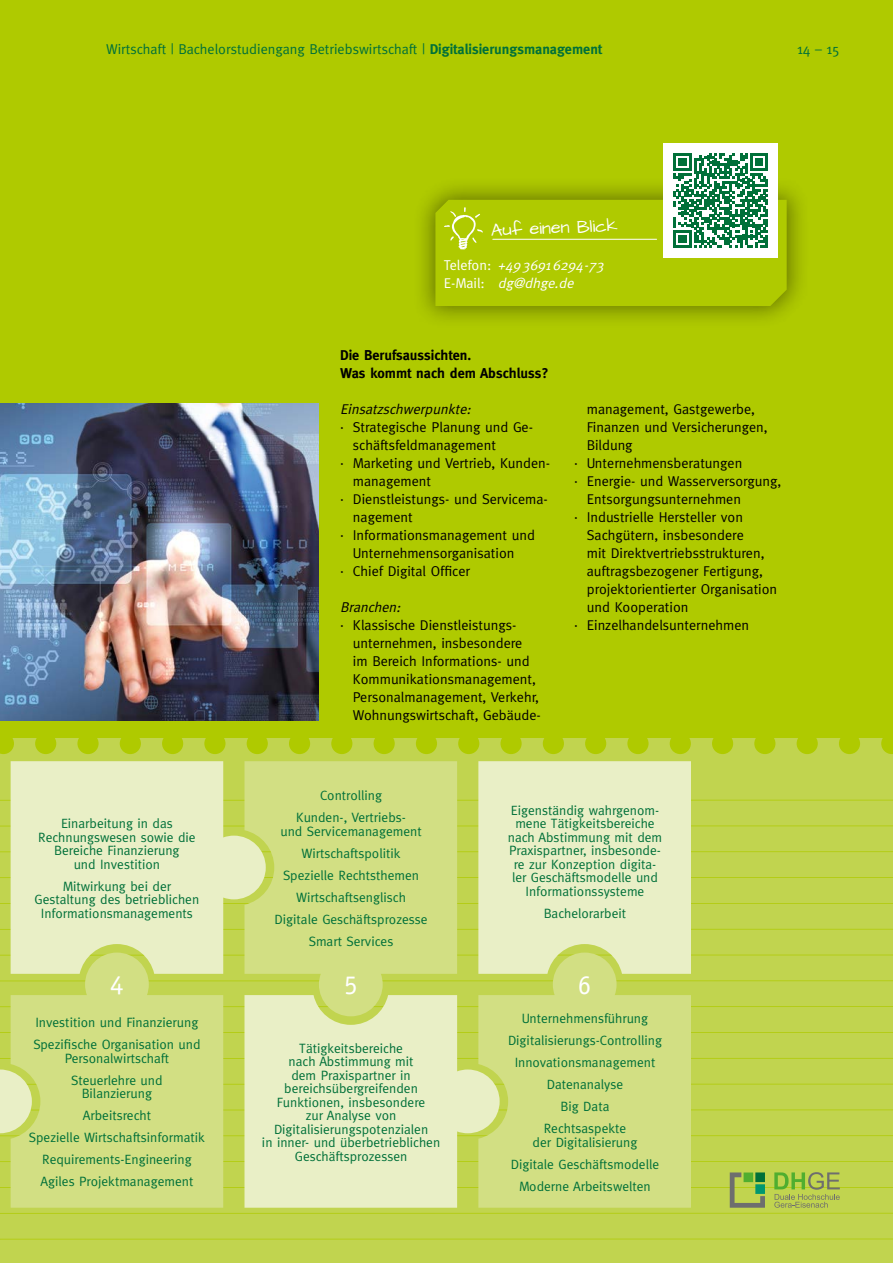
<style>
.page{position:relative;width:893px;height:1263px;background:#afca00}
.page>*{position:absolute;margin:0;border:0;box-sizing:border-box;transform-origin:0 0}
.t1{font:27px "AT Officina Sans";color:#fff}
.t2{font:18px "Architects Daughter";color:#fff}
.t3{font:14.25px/18px "Meta";color:#000}
.t4{font:14.25px "Meta";color:#007039}
.t5{font:700 14.25px/18px "Meta";color:#000}
.t6{font:italic 14.25px/18px "Meta";color:#fff}
.t7{font:italic 14.25px "Meta";color:#000}
.t8{font:13.5px/22px "Meta";color:#007039;text-align:center}
.s1{font-weight:700}
.s2{font-style:normal}
</style>
<div class="page">
<div style="left:0;top:738px;width:893px;height:525px;background:#c1d44f"></div>
<hr style="left:0;top:1238px;width:893px;height:1px;background:#afca00">
<hr style="left:0;top:1213px;width:893px;height:1px;background:#afca00">
<hr style="left:0;top:1187px;width:893px;height:1px;background:#afca00">
<hr style="left:0;top:1161px;width:893px;height:1px;background:#afca00">
<hr style="left:0;top:1135px;width:893px;height:1px;background:#afca00">
<hr style="left:0;top:1109px;width:893px;height:1px;background:#afca00">
<hr style="left:0;top:1084px;width:893px;height:1px;background:#afca00">
<hr style="left:0;top:1058px;width:893px;height:1px;background:#afca00">
<hr style="left:0;top:1032px;width:893px;height:1px;background:#afca00">
<hr style="left:0;top:1006px;width:893px;height:1px;background:#afca00">
<hr style="left:0;top:980px;width:893px;height:1px;background:#afca00">
<hr style="left:0;top:955px;width:893px;height:1px;background:#afca00">
<hr style="left:0;top:929px;width:893px;height:1px;background:#afca00">
<hr style="left:0;top:903px;width:893px;height:1px;background:#afca00">
<hr style="left:0;top:877px;width:893px;height:1px;background:#afca00">
<hr style="left:0;top:851px;width:893px;height:1px;background:#afca00">
<hr style="left:0;top:825px;width:893px;height:1px;background:#afca00">
<hr style="left:0;top:800px;width:893px;height:1px;background:#afca00">
<svg style="left:0;top:995px;width:11px;height:213px;background:#ccdb71"></svg>
<svg style="left:11px;top:974px;width:212px;height:234px;background:#d1de80"></svg>
<svg style="left:11px;top:761px;width:233px;height:213px;background:#e5ecbb"></svg>
<svg style="left:244px;top:761px;width:213px;height:234px;background:#d0de7f"></svg>
<svg style="left:244px;top:995px;width:234px;height:213px;background:#e5ecba"></svg>
<svg style="left:478px;top:974px;width:213px;height:234px;background:#d1de7f"></svg>
<div style="left:478px;top:761px;width:213px;height:213px;background:#e9efc6"></div>
<svg style="left:730px;top:1172px;width:35px;height:36px"></svg>
<div style="left:755px;top:1172px;width:10px;height:10px;background:#007039"></div>
<div style="left:755px;top:1184px;width:10px;height:10px;background:#00976f"></div>
<div style="left:744px;top:1172px;width:9px;height:10px;background:#50ae2f"></div>
<svg style="left:774px;top:1172px;width:66px;height:36px;background:#a4bd4f"></svg>
<div style="left:412px;top:176px;width:398px;height:154px;background:#000;opacity:.44"></div>
<div style="left:663px;top:143px;width:115px;height:115px;background:#fff"></div>
<svg style="left:435px;top:153px;width:352px;height:153px"></svg>
<img style="left:0;top:404px;width:319px;height:316px">
<p class="t4" style="left:106px;top:41px;width:497px">Wirtschaft | Bachelorstudiengang Betriebswirtschaft | <span class="s1">Digitalisierungsmanagement</span></p>
<p class="t4" style="left:797px;top:41px;width:44px">14 – 15</p>
<h2 class="t2" style="left:491px;top:218px;width:128px;rotate:-2deg">Auf einen Blick</h2>
<p class="t6" style="left:444px;top:256px;width:165px"><span class="s2">Te l e fo n :</span> +4936916294-73<br><span class="s2">E - M a i l :</span> dg@dhge.de</p>
<p class="t8" style="left:38px;top:816px;width:159px;line-height:13.5px">Einarbeitung in das<br>Rechnungswesen sowie die<br>Bereiche Finanzierung<br>und Investition</p>
<p class="t8" style="left:35px;top:879px;width:166px;line-height:13.5px">Mitwirkung bei der<br>Gestaltung des betrieblichen<br>Informationsmanagements</p>
<p class="t5" style="left:340px;top:346px;width:210px">Die Berufsaussichten.<br>Was kommt nach dem Abschluss?</p>
<p class="t7" style="left:340px;top:401px;width:136px">Einsatzschwerpunkte:</p>
<p class="t3" style="left:340px;top:418px;width:194px">· Strategische Planung und Ge-</p>
<p class="t3" style="left:353px;top:436px;width:145px">schäftsfeldmanagement</p>
<p class="t3" style="left:340px;top:454px;width:212px">· Marketing und Vertrieb, Kunden-</p>
<p class="t3" style="left:353px;top:472px;width:80px">management</p>
<p class="t3" style="left:340px;top:490px;width:209px">· Dienstleistungs- und Servicema-</p>
<p class="t3" style="left:353px;top:508px;width:61px">nagement</p>
<p class="t3" style="left:340px;top:526px;width:196px">· Informationsmanagement und</p>
<p class="t3" style="left:353px;top:544px;width:163px">Unternehmensorganisation</p>
<p class="t3" style="left:340px;top:562px;width:131px">· Chief Digital Officer</p>
<p class="t7" style="left:340px;top:599px;width:65px">Branchen:</p>
<p class="t3" style="left:353px;top:616px;width:189px;text-indent:-13px">· Klassische Dienstleistungs&shy;unternehmen, insbesondere<br>im Bereich Informations- und<br>Kommunikationsmanagement,<br>Personalmanagement, Verkehr,<br>Wohnungswirtschaft, Gebäude-</p>
<p class="t3" style="left:587px;top:400px;width:170px">management, Gastgewerbe,</p>
<p class="t3" style="left:587px;top:418px;width:182px">Finanzen und Versicherungen,</p>
<p class="t3" style="left:587px;top:436px;width:47px">Bildung</p>
<p class="t3" style="left:574px;top:454px;width:170px">· Unternehmensberatungen</p>
<p class="t3" style="left:574px;top:472px;width:209px">· Energie- und Wasserversorgung,</p>
<p class="t3" style="left:587px;top:490px;width:156px">Entsorgungsunternehmen</p>
<p class="t3" style="left:574px;top:508px;width:170px">· Industrielle Hersteller von</p>
<p class="t3" style="left:587px;top:526px;width:159px">Sachgütern, insbesondere</p>
<p class="t3" style="left:587px;top:544px;width:179px">mit Direktvertriebsstrukturen,</p>
<p class="t3" style="left:587px;top:562px;width:178px">auftragsbezogener Fertigung,</p>
<p class="t3" style="left:587px;top:580px;width:192px">projektorientierter Organisation</p>
<p class="t3" style="left:587px;top:598px;width:103px">und Kooperation</p>
<p class="t3" style="left:574px;top:616px;width:177px">· Einzelhandelsunternehmen</p>
<p class="t8" style="left:296px;top:784px;width:111px">Controlling<br>Kunden-, Vertriebs-</p>
<p class="t8" style="left:275px;top:820px;width:154px">und Servicemanagement<br>Wirtschaftspolitik<br>Spezielle Rechtsthemen<br>Wirtschaftsenglisch<br>Digitale Geschäftsprozesse<br>Smart Services</p>
<p class="t8" style="left:508px;top:803px;width:156px;line-height:13.5px">Eigenständig wahrgenom&shy;mene Tätigkeitsbereiche nach Abstimmung mit dem<br>Praxispartner, insbesonde&shy;re zur Konzeption digita&shy;ler Geschäftsmodelle und<br>Informationssysteme</p>
<p class="t8" style="left:544px;top:902px;width:84px">Bachelorarbeit</p>
<h1 class="t1" style="left:110px;top:969px;width:15px">4</h1>
<h1 class="t1" style="left:344px;top:969px;width:15px">5</h1>
<h1 class="t1" style="left:578px;top:969px;width:15px">6</h1>
<p class="t8" style="left:33px;top:1011px;width:169px;text-align:left">Investition und Finanzierung<br>Spezifische Organisation und</p>
<p class="t8" style="left:65px;top:1047px;width:106px">Personalwirtschaft<br>Steuerlehre und</p>
<p class="t8" style="left:29px;top:1082px;width:177px">Bilanzierung<br>Arbeitsrecht<br>Spezielle Wirtschaftsinformatik<br>Requirements-Engineering<br>Agiles Projektmanagement</p>
<p class="t8" style="left:262px;top:1041px;width:180px;line-height:13.5px">Tätigkeitsbereiche<br>nach Abstimmung mit<br>dem Praxispartner in bereichsübergreifenden<br>Funktionen, insbesondere<br>zur Analyse von<br>Digitalisierungspotenzialen<br>in inner- und überbetrieblichen<br>Geschäftsprozessen</p>
<p class="t8" style="left:508px;top:1007px;width:155px">Unternehmensführung<br>Digitalisierungs-Controlling<br>Innovationsmanagement<br>Datenanalyse<br>Big Data<br>Rechtsaspekte</p>
<p class="t8" style="left:511px;top:1131px;width:150px">der Digitalisierung<br>Digitale Geschäftsmodelle<br>Moderne Arbeitswelten</p>
</div>
